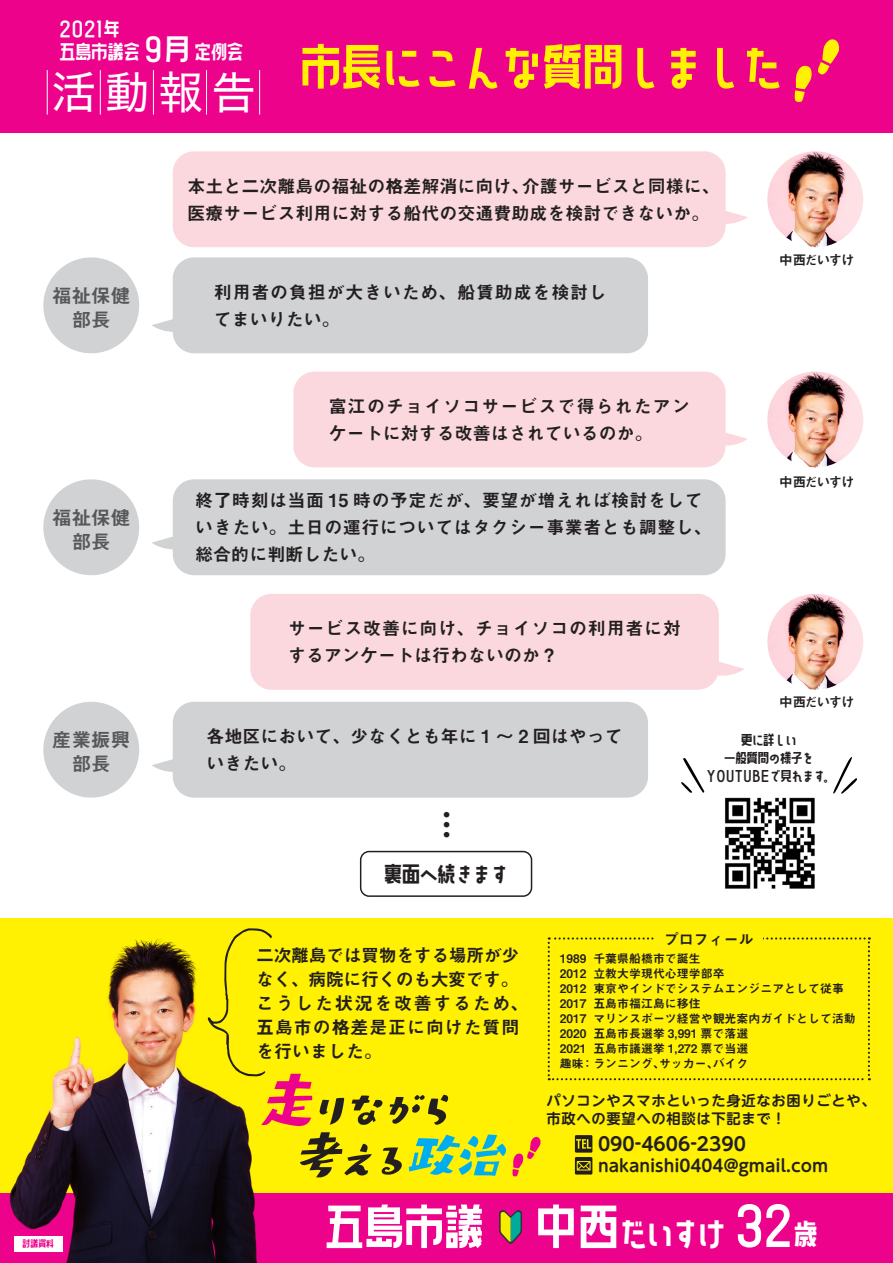
<style>
.page{position:relative;width:893px;height:1263px;background:#fff}
.page>*{position:absolute;margin:0;border:0;box-sizing:border-box;transform-origin:0 0}
.t1{font:54.6px "bananaslipplus";letter-spacing:-.05em;color:#fff101}
.t2{font:53.1px "bananaslipplus";letter-spacing:-.05em;color:#fff}
.t3{font:44.4px "Hiragino Kaku W4 90 msp RKSJ H";color:#fff}
.t4{font:37.8px "bananaslipplus";color:#fff}
.t5{font:32.25px "bananaslipplus";color:#fff}
.t6{font:24px "bananaslipplus";letter-spacing:-.05em;color:#231f20}
.t7{font:21.45px "bananaslipplus";letter-spacing:-.05em;color:#fff}
.t8{font:21px "bananaslipplus";letter-spacing:-.05em;color:#fff}
.t9{font:19.5px "Midashi Go Pr 6 N MB31";color:#57585a}
.t10{font:700 18.6px "UD Shin M Go Pro De";color:#231f20}
.t11{font:18px/27px "Midashi Go Pr 6 N MB31";color:#231f20}
.t12{font:18px/27px "Midashi Go Pr 6 N MB31";letter-spacing:.025em;color:#231f20}
.t13{font:18px/27px "Midashi Go Pr 6 N MB31";letter-spacing:.045em;color:#231f20}
.t14{font:18px/27px "Midashi Go Pr 6 N MB31";letter-spacing:.06em;color:#231f20}
.t15{font:18px/24px "Midashi Go Pr 6 N MB31";letter-spacing:.05em;color:#231f20}
.t16{font:18px/24px "Midashi Go Pr 6 N MB31";letter-spacing:-.025em;color:#231f20}
.t17{font:700 16.65px "UD Shin M Go Pro De";color:#231f20}
.t18{font:15px "bananaslipplus";letter-spacing:-.05em;color:#231f20}
.t19{font:15px "Midashi Go Pr 6 N MB31";color:#231f20}
.t20{font:700 14.25px "UD Shin M Go Pro De";letter-spacing:.05em;color:#231f20}
.t21{font:13.5px "Midashi Go Pr 6 N MB31";letter-spacing:-.1em;color:#231f20}
.t22{font:12px "Midashi Go Pr 6 N MB31";color:#231f20}
.t23{font:10.5px "bananaslipplus";color:#ed028c}
.t24{font:8.7px "bananaslipplus";color:#231f20}
</style>
<div class="page">
<div style="left:0;top:1186px;width:893px;height:77px;background:#ed028c"></div>
<div style="left:0;top:918px;width:893px;height:275px;background:#fff101"></div>
<div style="left:0;top:0;width:893px;height:133px;background:#ed028c"></div>
<img style="left:9px;top:938px;width:248px;height:325px">
<img style="left:767px;top:151px;width:96px;height:96px;border-radius:48px">
<img style="left:767px;top:372px;width:96px;height:95px;border-radius:48px">
<img style="left:767px;top:594px;width:96px;height:96px;border-radius:48px">
<div style="left:173px;top:151px;width:553px;height:96px;background:#fbd8dd;border-radius:21px"></div>
<div style="left:293px;top:372px;width:433px;height:95px;background:#fbd8dd;border-radius:21px"></div>
<div style="left:250px;top:594px;width:469px;height:96px;background:#fbd8dd;border-radius:21px"></div>
<div style="left:173px;top:257px;width:475px;height:96px;background:#d1d2d4;border-radius:21px"></div>
<div style="left:173px;top:479px;width:553px;height:96px;background:#d1d2d4;border-radius:21px"></div>
<div style="left:43px;top:257px;width:96px;height:96px;background:#d1d2d4;border-radius:50%"></div>
<div style="left:173px;top:702px;width:475px;height:96px;background:#d1d2d4;border-radius:21px"></div>
<svg style="left:548px;top:937px;width:322px;height:143px"></svg>
<div style="left:655px;top:931px;width:108px;height:16px;background:#fff101"></div>
<svg style="left:725px;top:208px;width:23px;height:21px"></svg>
<svg style="left:725px;top:430px;width:22px;height:20px"></svg>
<svg style="left:716px;top:662px;width:28px;height:17px"></svg>
<svg style="left:152px;top:316px;width:22px;height:21px"></svg>
<svg style="left:152px;top:534px;width:21px;height:21px"></svg>
<svg style="left:152px;top:756px;width:21px;height:21px"></svg>
<svg style="left:575px;top:1135px;width:17px;height:39px"></svg>
<svg style="left:499px;top:1210px;width:24px;height:34px"></svg>
<svg style="left:208px;top:928px;width:104px;height:198px"></svg>
<svg style="left:381px;top:1147px;width:21px;height:28px"></svg>
<svg style="left:319px;top:1098px;width:25px;height:27px"></svg>
<svg style="left:352px;top:1095px;width:31px;height:30px"></svg>
<svg style="left:409px;top:1134px;width:132px;height:42px"></svg>
<svg style="left:390px;top:1095px;width:59px;height:30px"></svg>
<svg style="left:300px;top:1132px;width:72px;height:46px"></svg>
<div style="left:14px;top:1236px;width:49px;height:15px;background:#fff"></div>
<svg style="left:794px;top:39px;width:45px;height:63px"></svg>
<div style="left:43px;top:479px;width:96px;height:96px;background:#d1d2d4;border-radius:50%"></div>
<div style="left:43px;top:702px;width:96px;height:96px;background:#d1d2d4;border-radius:50%"></div>
<div style="left:360px;top:851px;width:172px;height:46px;border:1px solid #231f20;border-radius:9px"></div>
<svg style="left:833px;top:757px;width:24px;height:37px"></svg>
<svg style="left:681px;top:758px;width:24px;height:35px"></svg>
<hr style="left:47px;top:70px;width:1px;height:45px;background:#fff">
<hr style="left:153px;top:70px;width:1px;height:45px;background:#fff">
<hr style="left:100px;top:70px;width:1px;height:45px;background:#fff">
<hr style="left:206px;top:70px;width:1px;height:45px;background:#fff">
<hr style="left:259px;top:70px;width:1px;height:45px;background:#fff">
<img style="left:725px;top:797px;width:90px;height:92px">
<p class="t8" style="left:59px;top:18px;width:63px">2021年</p>
<p class="t5" style="left:141px;top:32px;width:51px">９月</p>
<p class="t7" style="left:194px;top:41px;width:51px">定例会</p>
<p class="t7" style="left:59px;top:41px;width:83px">五島市議会</p>
<p class="t3" style="left:52px;top:70px;width:206px">活動報告</p>
<p class="t1" style="left:299px;top:39px;width:487px">市長にこんな質問しました</p>
<p class="t9" style="left:52px;top:280px;width:79px">福祉保健</p>
<p class="t9" style="left:72px;top:304px;width:40px">部長</p>
<p class="t9" style="left:52px;top:502px;width:79px">福祉保健</p>
<p class="t9" style="left:72px;top:526px;width:40px">部長</p>
<p class="t9" style="left:52px;top:724px;width:79px">産業振興</p>
<p class="t9" style="left:72px;top:748px;width:40px">部長</p>
<p class="t23" style="left:22px;top:1238px;width:34px">討議資料</p>
<p class="t11" style="left:522px;top:172px;width:199px">介護サービスと同様に、</p>
<p class="t11" style="left:187px;top:172px;width:523px">本土と二次離島の福祉の格差解消に向け、<br>医療サービス利用に対する船代の交通費助成を検討できないか。</p>
<p class="t13" style="left:214px;top:278px;width:395px">利用者の負担が大きいため、船賃助成を検討してまいりたい。</p>
<p class="t14" style="left:329px;top:392px;width:363px">富江のチョイソコサービスで得られたアンケートに対する改善はされているのか。</p>
<p class="t12" style="left:195px;top:486px;width:518px">終了時刻は当面 15 時の予定だが、要望が増えれば検討をしていきたい。土日の運行についてはタクシー事業者とも調整し、総合的に判断したい。</p>
<p class="t13" style="left:288px;top:614px;width:395px">サービス改善に向け、チョイソコの利用者に対するアンケートは行わないのか?</p>
<p class="t21" style="left:779px;top:249px;width:77px">中西だいすけ</p>
<p class="t21" style="left:779px;top:471px;width:77px">中西だいすけ</p>
<p class="t21" style="left:779px;top:691px;width:77px">中西だいすけ</p>
<p class="t11" style="left:206px;top:722px;width:418px">各地区において、少なくとも年に 1 ～ 2 回はやっていきたい。</p>
<p class="t18" style="left:741px;top:732px;width:58px">更に詳しい</p>
<p class="t18" style="left:724px;top:750px;width:92px">一般質問の様子を</p>
<p class="t18" style="left:706px;top:768px;width:130px">YOUTUBEで見れます。</p>
<p class="t24" style="left:451px;top:811px;width:29px;rotate:90deg">● ● ●</p>
<p class="t6" style="left:383px;top:861px;width:127px">裏面へ続きます</p>
<p class="t16" style="left:256px;top:942px;width:265px">二次離島では買物をする場所が少なく、病院に行くのも大変です。</p>
<p class="t15" style="left:256px;top:990px;width:274px">こうした状況を改善するため、五島市の格差是正に向けた質問を行いました。</p>
<p class="t2" style="left:323px;top:1199px;width:164px">五島市議</p>
<p class="t19" style="left:664px;top:927px;width:91px">プロフィール</p>
<p class="t22" style="left:593px;top:949px;width:109px">千葉県船橋市で誕生</p>
<p class="t22" style="left:593px;top:964px;width:133px">立教大学現代心理学部卒</p>
<p class="t22" style="left:593px;top:979px;width:252px">東京やインドでシステムエンジニアとして従事</p>
<p class="t22" style="left:593px;top:994px;width:109px">五島市福江島に移住</p>
<p class="t22" style="left:593px;top:1009px;width:264px">マリンスポーツ経営や観光案内ガイドとして活動</p>
<p class="t22" style="left:593px;top:1024px;width:156px">五島市長選挙 3,991 票で落選</p>
<p class="t22" style="left:593px;top:1039px;width:156px">五島市議選挙 1,272 票で当選</p>
<p class="t22" style="left:713px;top:1054px;width:37px">バイク</p>
<p class="t22" style="left:560px;top:949px;width:28px">1989</p>
<p class="t22" style="left:560px;top:964px;width:28px">2012</p>
<p class="t22" style="left:560px;top:979px;width:28px">2012</p>
<p class="t22" style="left:560px;top:994px;width:28px">2017</p>
<p class="t22" style="left:560px;top:1009px;width:28px">2017</p>
<p class="t22" style="left:560px;top:1024px;width:28px">2020</p>
<p class="t22" style="left:560px;top:1039px;width:28px">2021</p>
<p class="t22" style="left:581px;top:1054px;width:85px">：ランニング、</p>
<p class="t22" style="left:560px;top:1054px;width:25px">趣味</p>
<p class="t22" style="left:659px;top:1054px;width:61px">サッカー、</p>
<p class="t20" style="left:547px;top:1089px;width:331px">パソコンやスマホといった身近なお困りごとや、</p>
<p class="t20" style="left:547px;top:1107px;width:241px">市政への要望への相談は下記まで!</p>
<p class="t10" style="left:598px;top:1129px;width:149px">090-4606-2390</p>
<p class="t17" style="left:598px;top:1152px;width:232px">nakanishi0404@gmail.com</p>
<p class="t2" style="left:535px;top:1199px;width:87px">中西</p>
<p class="t4" style="left:619px;top:1214px;width:108px">だいすけ</p>
<p class="t2" style="left:733px;top:1198px;width:64px">32</p>
<p class="t5" style="left:793px;top:1218px;width:27px">歳</p>
</div>
